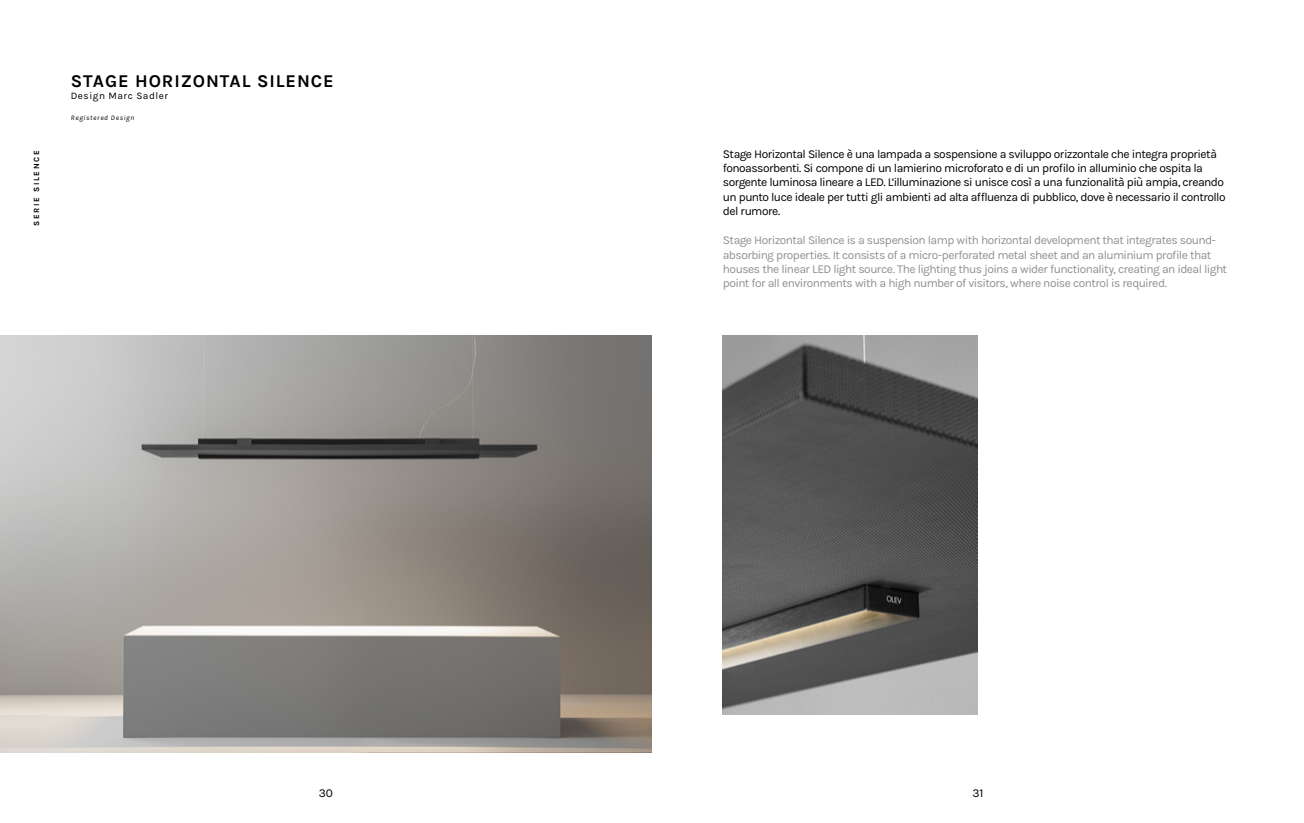
<style>
.page{position:relative;width:1304px;height:823px;background:#fff}
.page>*{position:absolute;margin:0;border:0;box-sizing:border-box;transform-origin:0 0}
.t1{font:700 18px "Karla";letter-spacing:.05em;color:#000}
.t2{font:12px/14.4px "Karla";letter-spacing:-.045em;color:#000}
.t3{font:12px/14.4px "Karla";letter-spacing:-.045em;color:#909090}
.t4{font:10px "Karla";letter-spacing:.05em;color:#000}
.t5{font:700 8px "Karla";letter-spacing:.2em;color:#000}
.t6{font:italic 7px "Karla";letter-spacing:.1em;color:#000}
</style>
<div class="page">
<img style="left:0;top:335px;width:652px;height:416px">
<img style="left:723px;top:335px;width:255px;height:378px">
<p class="t5" style="left:32px;top:225px;width:77px;rotate:-90deg">SERIE SILENCE</p>
<h1 class="t1" style="left:71px;top:71px;width:264px">STAGE HORIZONTAL SILENCE</h1>
<p class="t4" style="left:71px;top:91px;width:99px">Design Marc Sadler</p>
<p class="t6" style="left:71px;top:114px;width:65px">Registered Design</p>
<p class="t2" style="left:723px;top:146px;width:504px">Stage Horizontal Silence è una lampada a sospensione a sviluppo orizzontale che integra proprietà fonoassorbenti. Si compone di un lamierino microforato e di un profilo in alluminio che ospita la sorgente luminosa lineare a LED. L’illuminazione si unisce così a una funzionalità più ampia, creando un punto luce ideale per tutti gli ambienti ad alta affluenza di pubblico, dove è necessario il controllo del rumore.</p>
<p class="t3" style="left:723px;top:233px;width:506px">Stage Horizontal Silence is a suspension lamp with horizontal development that integrates sound&shy;absorbing properties. It consists of a micro-perforated metal sheet and an aluminium profile that houses the linear LED light source. The lighting thus joins a wider functionality, creating an ideal light point for all environments with a high number of visitors, where noise control is required.</p>
<p class="t2" style="left:319px;top:786px;width:16px">30</p>
<p class="t2" style="left:972px;top:786px;width:13px">31</p>
</div>
